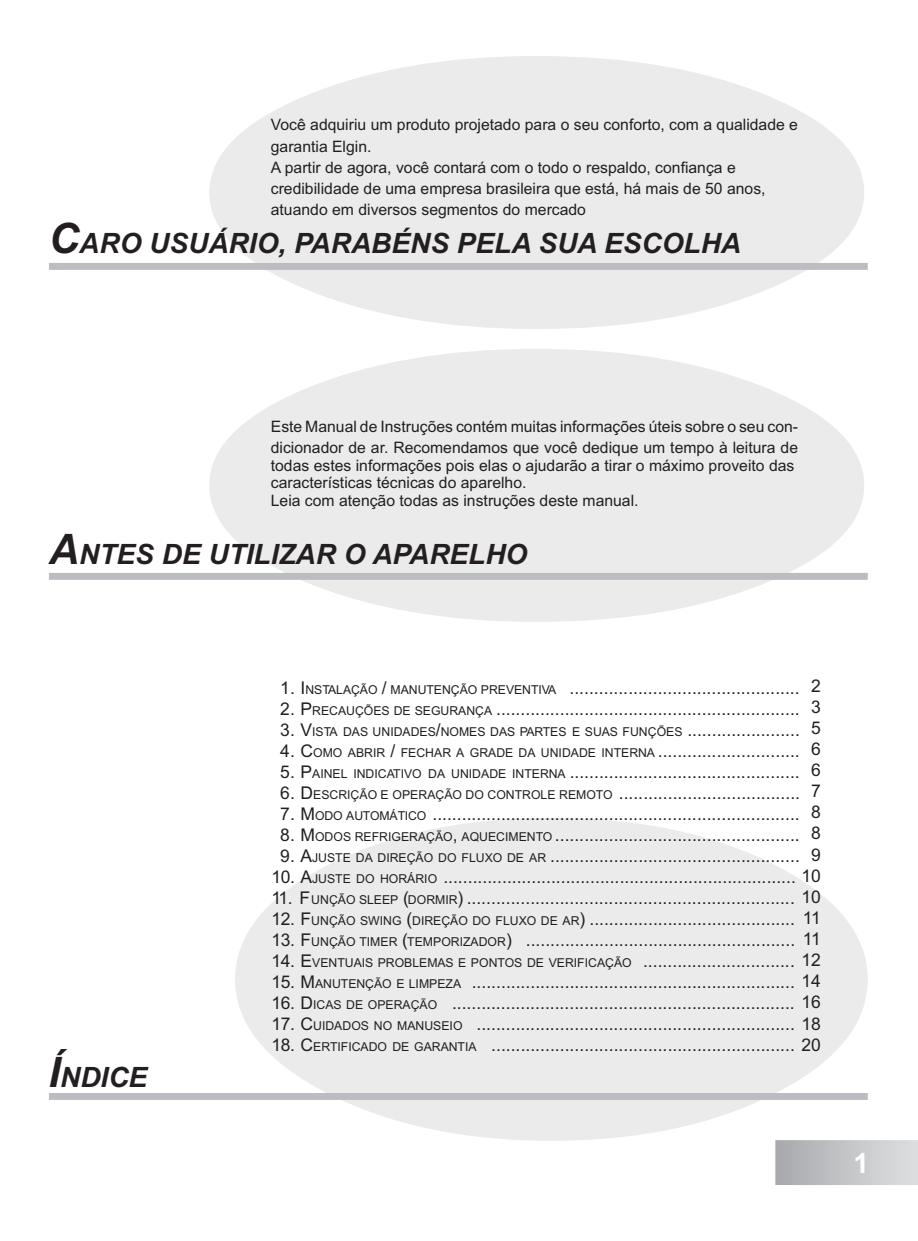
<style>
.page{position:relative;width:918px;height:1241px;background:#fff}
.page>*{position:absolute;margin:0;border:0;box-sizing:border-box;transform-origin:0 0}
.t1{font:italic 700 28px "Arial";color:#231f20}
.t2{font:700 28px "Arial";color:#fff}
.t3{font:17.5px/21.2px "Arial";letter-spacing:-.025em;color:#231f20;text-align:justify}
.t4{font:15.75px/21.2px "Arial";color:#231f20}
.t5{font:12.25px "Arial";color:#231f20}
.s1{font-size:42px}
.s2{font-size:12.25px}
.s3{font-size:17.5px}
</style>
<div class="page">
<svg style="left:209px;top:56px;width:655px;height:273px;fill:#ebebec"></svg>
<svg style="left:235px;top:818px;width:632px;height:322px;fill:#ebebec"></svg>
<svg style="left:209px;top:349px;width:655px;height:272px;fill:#ebebec"></svg>
<div style="left:49px;top:573px;width:819px;height:6px;background:#bcbdc0"></div>
<div style="left:49px;top:263px;width:819px;height:7px;background:#bcbdc0"></div>
<div style="left:49px;top:1092px;width:819px;height:7px;background:#bcbdc0"></div>
<img style="left:775px;top:1139px;width:143px;height:45px">
<p class="t4" style="left:271px;top:116px;width:529px">Você adquiriu um produto projetado para o seu conforto, com a qualidade e garantia Elgin.<br>A partir de agora, você contará com o todo o respaldo, confiança e credibilidade de uma empresa brasileira que está, há mais de 50 anos, atuando em diversos segmentos do mercado</p>
<h1 class="t1" style="left:49px;top:233px;width:694px"><span class="s1">C</span>ARO USUÁRIO, PARABÉNS PELA SUA ESCOLHA</h1>
<p class="t4" style="left:271px;top:417px;width:529px">Este Manual de Instruções contém muitas informações úteis sobre o seu con&shy;dicionador de ar. Recomendamos que você dedique um tempo à leitura de</p>
<p class="t4" style="left:271px;top:458px;width:525px;line-height:17.7px">todas estes informações pois elas o ajudarão a tirar o máximo proveito das características técnicas do aparelho.<br>Leia com atenção todas as instruções deste manual.</p>
<h1 class="t1" style="left:49px;top:543px;width:480px"><span class="s1">A</span>NTES DE UTILIZAR O APARELHO</h1>
<h1 class="t1" style="left:48px;top:1065px;width:100px"><span class="s1">Í</span>NDICE</h1>
<p class="t3" style="left:811px;top:676px;width:11px">2<br>3<br>5<br>6<br>6<br>7<br>8<br>8<br>9</p>
<p class="t3" style="left:280px;top:678px;width:521px">1. I<span class="s2">NSTALAÇÃO</span> / <span class="s2">MANUTENÇÃO PREVENTIVA</span> ...............................................</p>
<p class="t3" style="left:280px;top:699px;width:521px">2. P<span class="s2">RECAUÇÕES DE SEGURANÇA</span> ..............................................................</p>
<p class="t5" style="left:280px;top:726px;width:521px"><span class="s3">3. V</span>ISTA DAS UNIDADES<span class="s3">/</span>NOMES DAS PARTES E SUAS FUNÇÕES <span class="s3">.......................</span></p>
<p class="t5" style="left:280px;top:747px;width:521px"><span class="s3">4. C</span>OMO ABRIR <span class="s3">/</span> FECHAR A GRADE DA UNIDADE INTERNA <span class="s3">.............................</span></p>
<p class="t3" style="left:280px;top:762px;width:521px">5. P<span class="s2">AINEL INDICATIVO DA UNIDADE INTERNA</span> ...............................................</p>
<p class="t3" style="left:280px;top:783px;width:521px">6. D<span class="s2">ESCRIÇÃO E OPERAÇÃO DO CONTROLE REMOTO</span> .....................................</p>
<p class="t3" style="left:280px;top:804px;width:521px">7. M<span class="s2">ODO AUTOMÁTICO</span> ...........................................................................</p>
<p class="t3" style="left:280px;top:825px;width:521px">8. M<span class="s2">ODOS REFRIGERAÇÃO</span>, <span class="s2">AQUECIMENTO</span> ..................................................</p>
<p class="t3" style="left:280px;top:846px;width:521px">9. A<span class="s2">JUSTE DA DIREÇÃO DO FLUXO DE AR</span> ...................................................</p>
<p class="t3" style="left:271px;top:867px;width:551px">10. A<span class="s2">JUSTE DO HORÁRIO</span> ........................................................................ 10</p>
<p class="t3" style="left:271px;top:888px;width:551px">11. F<span class="s2">UNÇÃO SLEEP</span> (<span class="s2">DORMIR</span>) ................................................................... 10</p>
<p class="t3" style="left:271px;top:909px;width:551px">12. F<span class="s2">UNÇÃO SWING</span> (<span class="s2">DIREÇÃO DO FLUXO DE AR</span>) .......................................... 11</p>
<p class="t3" style="left:271px;top:930px;width:551px">13. F<span class="s2">UNÇÃO TIMER</span> (<span class="s2">TEMPORIZADOR</span>) ....................................................... 11</p>
<p class="t5" style="left:271px;top:957px;width:525px"><span class="s3">14. E</span>VENTUAIS PROBLEMAS E PONTOS DE VERIFICAÇÃO <span class="s3">...............................</span></p>
<p class="t3" style="left:271px;top:972px;width:551px">15. M<span class="s2">ANUTENÇÃO E LIMPEZA</span> .................................................................. 14</p>
<p class="t3" style="left:271px;top:993px;width:551px">16. D<span class="s2">ICAS DE OPERAÇÃO</span> ...................................................................... 16</p>
<p class="t3" style="left:271px;top:1014px;width:551px">17. C<span class="s2">UIDADOS NO MANUSEIO</span> ................................................................. 18</p>
<p class="t3" style="left:271px;top:1035px;width:551px">18. C<span class="s2">ERTIFICADO DE GARANTIA</span> .............................................................. 20</p>
<p class="t3" style="left:801px;top:950px;width:21px">12</p>
<h1 class="t2" style="left:853px;top:1151px;width:17px">1</h1>
</div>
